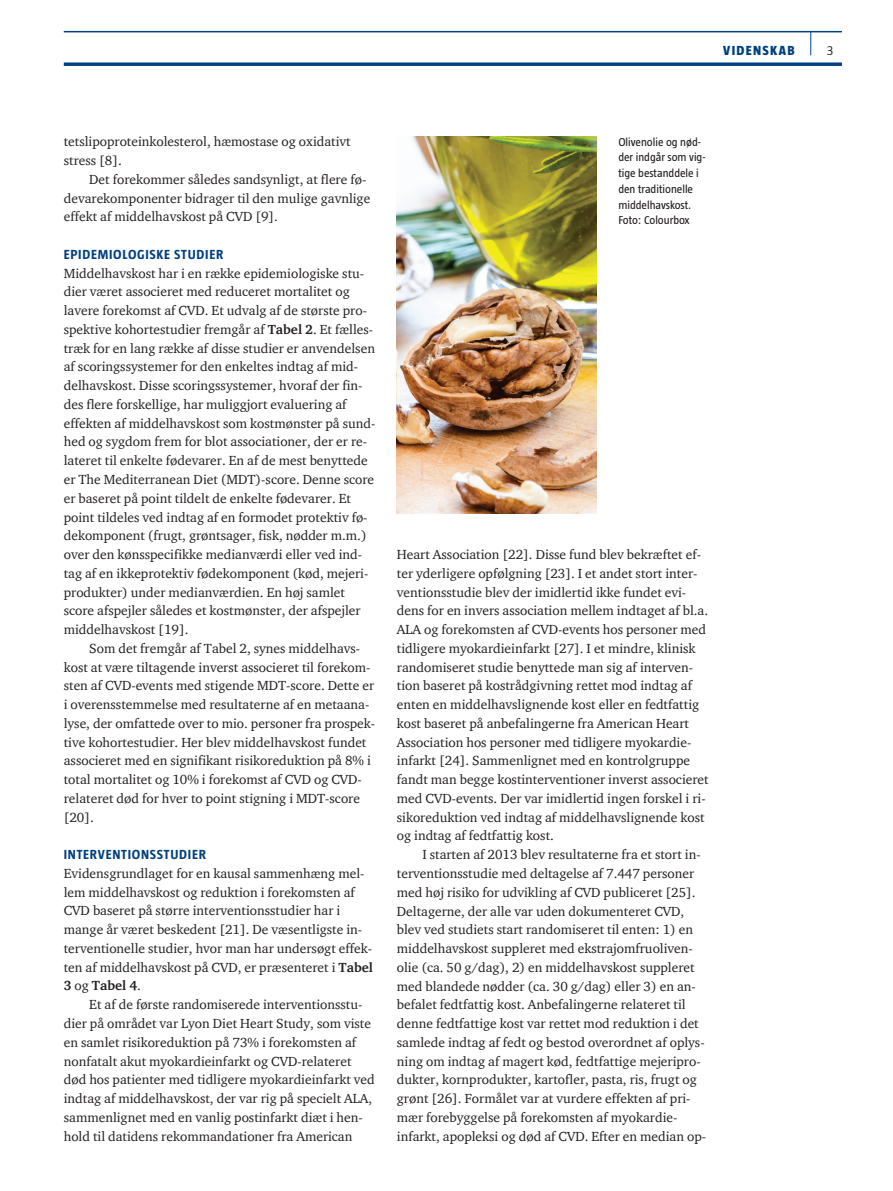
<style>
.page{position:relative;width:893px;height:1191px;background:#fff}
.page>*{position:absolute;margin:0;border:0;box-sizing:border-box;transform-origin:0 0}
.t1{font:13.5px/18.8px "ITC Charter Com";color:#231f20}
.t2{font:700 13.5px "Taz";letter-spacing:.055em;color:#014081}
.t3{font:800 13.5px "Taz";letter-spacing:.095em;color:#014081}
.t4{font:300 13.5px "Taz";color:#231f20}
.t5{font:11.7px/15.8px "Taz";color:#231f20}
.s1{font-weight:700}
</style>
<div class="page">
<hr style="left:64px;top:31px;width:778px;height:1px;background:#014081">
<svg style="left:64px;top:62px;width:778px;height:4px;background:#235991"></svg>
<svg style="left:810px;top:32px;width:1px;height:23px"></svg>
<img style="left:397px;top:136px;width:200px;height:377px">
<p class="t3" style="left:723px;top:43px;width:73px">VIDENSKAB</p>
<p class="t4" style="left:827px;top:43px;width:8px">3</p>
<p class="t1" style="left:64px;top:132px;width:288px">tetslipoproteinkolesterol, hæmostase og oxidativt stress [8].</p>
<p class="t1" style="left:64px;top:170px;width:308px;text-indent:26px">Det forekommer således sandsynligt, at flere fø&shy;devarekomponenter bidrager til den mulige gavnlige effekt af middelhavskost på CVD [9].</p>
<p class="t2" style="left:64px;top:247px;width:161px">EPIDEMIOLOGISKE STUDIER</p>
<p class="t1" style="left:64px;top:263px;width:313px">Middelhavskost har i en række epidemiologiske stu&shy;dier været associeret med reduceret mortalitet og lavere forekomst af CVD. Et udvalg af de største pro&shy;spektive kohortestudier fremgår af <span class="s1">Tabel 2</span>. Et fælles&shy;træk for en lang række af disse studier er anvendelsen af scoringssystemer for den enkeltes indtag af mid&shy;delhavskost. Disse scoringssystemer, hvoraf der fin&shy;des flere forskellige, har muliggjort evaluering af effekten af middelhavskost som kostmønster på sund&shy;hed og sygdom frem for blot associationer, der er re&shy;lateret til enkelte fødevarer. En af de mest benyttede er The Mediterranean Diet (MDT)-score. Denne score er baseret på point tildelt de enkelte fødevarer. Et point tildeles ved indtag af en formodet protektiv fø&shy;dekomponent (frugt, grøntsager, fisk, nødder m.m.) over den kønsspecifikke medianværdi eller ved ind&shy;tag af en ikkeprotektiv fødekomponent (kød, mejeri&shy;produkter) under medianværdien. En høj samlet score afspejler således et kostmønster, der afspejler middelhavskost [19].</p>
<p class="t1" style="left:64px;top:638px;width:313px;text-indent:26px">Som det fremgår af Tabel 2, synes middelhavs&shy;kost at være tiltagende inverst associeret til forekom&shy;sten af CVD-events med stigende MDT-score. Dette er i overensstemmelse med resultaterne af en metaana&shy;lyse, der omfattede over to mio. personer fra prospek&shy;tive kohortestudier. Her blev middelhavskost fundet associeret med en signifikant risikoreduktion på 8% i total mortalitet og 10% i forekomst af CVD og CVD&shy;relateret død for hver to point stigning i MDT-score [20].</p>
<p class="t2" style="left:64px;top:847px;width:144px">INTERVENTIONSSTUDIER</p>
<p class="t1" style="left:64px;top:863px;width:311px">Evidensgrundlaget for en kausal sammenhæng mel&shy;lem middelhavskost og reduktion i forekomsten af CVD baseret på større interventionsstudier har i mange år været beskedent [21]. De væsentligste in&shy;terventionelle studier, hvor man har undersøgt effek&shy;ten af middelhavskost på CVD, er præsenteret i <span class="s1">Tabel 3</span> og <span class="s1">Tabel 4</span>.</p>
<p class="t1" style="left:64px;top:995px;width:313px;text-indent:26px">Et af de første randomiserede interventionsstu&shy;dier på området var Lyon Diet Heart Study, som viste en samlet risikoreduktion på 73% i forekomsten af nonfatalt akut myokardieinfarkt og CVD-relateret død hos patienter med tidligere myokardieinfarkt ved indtag af middelhavskost, der var rig på specielt ALA, sammenlignet med en vanlig postinfarkt diæt i hen&shy;hold til datidens rekommandationer fra American</p>
<p class="t5" style="left:618px;top:134px;width:89px">Olivenolie og nød&shy;der indgår som vig&shy;tige bestanddele i den traditionelle middelhavskost.<br>Foto: Colourbox</p>
<p class="t1" style="left:397px;top:545px;width:313px">Heart Association [22]. Disse fund blev bekræftet ef&shy;ter yderligere opfølgning [23]. I et andet stort inter&shy;ventionsstudie blev der imidlertid ikke fundet evi&shy;dens for en invers association mellem indtaget af bl.a.<br>ALA og forekomsten af CVD-events hos personer med tidligere myokardieinfarkt [27]. I et mindre, klinisk randomiseret studie benyttede man sig af interven&shy;tion baseret på kostrådgivning rettet mod indtag af enten en middelhavslignende kost eller en fedtfattig kost baseret på anbefalingerne fra American Heart Association hos personer med tidligere myokardie&shy;infarkt [24]. Sammenlignet med en kontrolgruppe fandt man begge kostinterventioner inverst associeret med CVD-events. Der var imidlertid ingen forskel i ri&shy;sikoreduktion ved indtag af middelhavslignende kost og indtag af fedtfattig kost.</p>
<p class="t1" style="left:397px;top:845px;width:311px;text-indent:26px">I starten af 2013 blev resultaterne fra et stort in&shy;terventionsstudie med deltagelse af 7.447 personer med høj risiko for udvikling af CVD publiceret [25].<br>Deltagerne, der alle var uden dokumenteret CVD, blev ved studiets start randomiseret til enten: 1) en middelhavskost suppleret med ekstrajomfruoliven&shy;olie (ca. 50 g/dag), 2) en middelhavskost suppleret med blandede nødder (ca. 30 g/dag) eller 3) en an&shy;befalet fedtfattig kost. Anbefalingerne relateret til denne fedtfattige kost var rettet mod reduktion i det samlede indtag af fedt og bestod overordnet af oplys&shy;ning om indtag af magert kød, fedtfattige mejeripro&shy;dukter, kornprodukter, kartofler, pasta, ris, frugt og grønt [26]. Formålet var at vurdere effekten af pri&shy;mær forebyggelse på forekomsten af myokardie&shy;infarkt, apopleksi og død af CVD. Efter en median op-</p>
</div>
